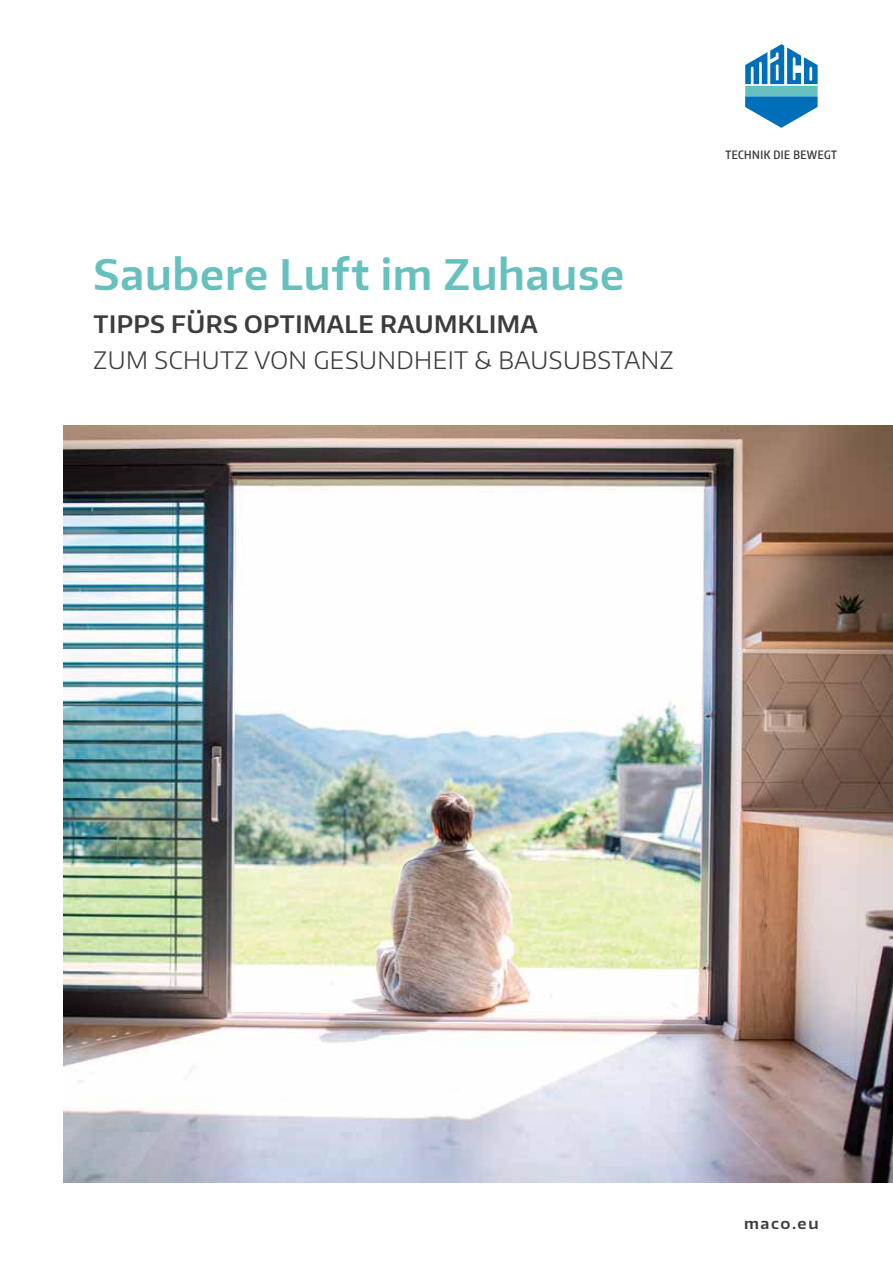
<style>
.page{position:relative;width:893px;height:1263px;background:#fff}
.page>*{position:absolute;margin:0;border:0;box-sizing:border-box;transform-origin:0 0}
.t1{font:600 42px "Encode Sans Normal";letter-spacing:.02em;color:#66c1be}
.t2{font:300 24px "Encode Sans Normal";letter-spacing:.02em;color:#3c3c3b}
.t3{font:600 24px "Encode Sans Normal";letter-spacing:.02em;color:#3c3c3b}
.t4{font:600 15px "Encode Sans Wide";letter-spacing:.105em;color:#3c3c3b}
.t5{font:600 11.55px "Encode Sans Compressed";letter-spacing:.04em;color:#3c3c3b}
</style>
<div class="page">
<img style="left:64px;top:425px;width:829px;height:757px">
<svg style="left:745px;top:44px;width:73px;height:84px"></svg>
<h1 class="t1" style="left:94px;top:247px;width:532px">Saubere Luft im Zuhause</h1>
<p class="t3" style="left:94px;top:308px;width:446px">TIPPS FÜRS OPTIMALE RAUMKLIMA</p>
<p class="t2" style="left:94px;top:344px;width:581px">ZUM SCHUTZ VON GESUNDHEIT &amp; BAUSUBSTANZ</p>
<p class="t5" style="left:725px;top:147px;width:113px">TECHNIK DIE BEWEGT</p>
<p class="t4" style="left:744px;top:1213px;width:76px">maco.eu</p>
</div>
